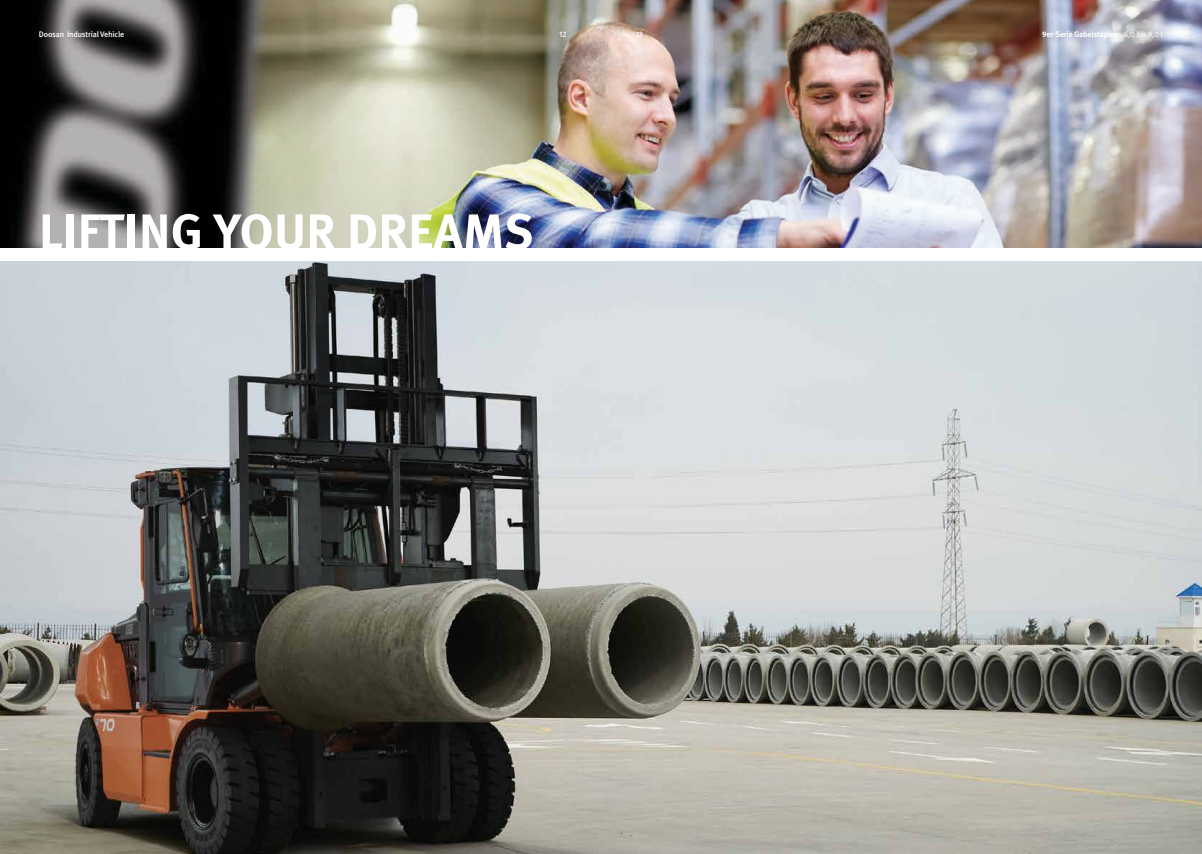
<style>
.page{position:relative;width:1202px;height:854px;background:#fff}
.page>*{position:absolute;margin:0;border:0;box-sizing:border-box;transform-origin:0 0}
.t1{font:700 50px "Meta Pro";color:#fff}
.t2{font:700 8px "Meta Pro";letter-spacing:-.025em;color:#fff}
.t3{font:500 8px "Meta Pro";letter-spacing:-.025em;color:#fff}
.s1{font-weight:400}
</style>
<div class="page">
<img style="left:0;top:261px;width:1201px;height:592px">
<img style="left:0;top:0;width:1202px;height:248px">
<p class="t3" style="left:39px;top:29px;width:87px">Doosan Industrial Vehicle</p>
<p class="t3" style="left:559px;top:29px;width:9px">12</p>
<p class="t3" style="left:636px;top:29px;width:9px">13</p>
<p class="t2" style="left:1042px;top:29px;width:122px">9er-Serie Gabelstapler <span class="s1">_ 6,0 bis 9,0 t</span></p>
<h1 class="t1" style="left:39px;top:200px;width:496px">LIFTING YOUR DREAMS</h1>
</div>
